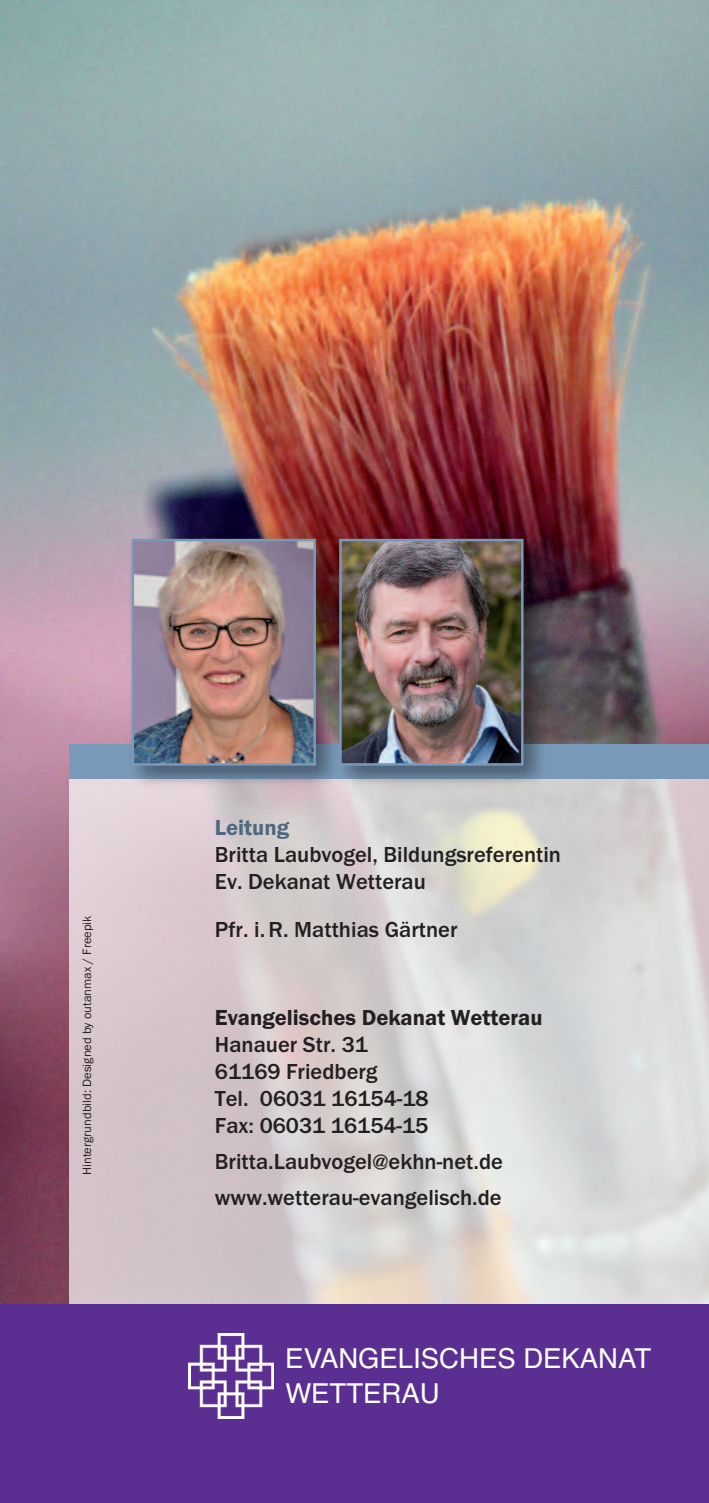
<style>
.page{position:relative;width:709px;height:1503px;background:#fff}
.page>*{position:absolute;margin:0;border:0;box-sizing:border-box;transform-origin:0 0}
.t1{font:27.5px/35px "Helvetica";color:#fff}
.t2{font:500 22.5px/27px "Franklin Gothic";color:#231f20}
.t3{font:600 22.5px "Franklin Gothic";color:#231f20}
.t4{font:600 22.5px "Franklin Gothic";color:#4e687f}
.t5{font:12.5px "Franklin Gothic";color:#231f20}
</style>
<div class="page">
<img style="left:0;top:0;width:709px;height:1304px">
<div style="left:69px;top:749px;width:640px;height:728px;background:#fff;opacity:.7"></div>
<div style="left:69px;top:744px;width:640px;height:35px;background:#7999b8"></div>
<div style="left:69px;top:1304px;width:640px;height:198px;background:#5b2e91"></div>
<img style="left:188px;top:1333px;width:85px;height:85px">
<div style="left:0;top:1304px;width:91px;height:198px;background:#5b2e91"></div>
<img style="left:347px;top:528px;width:208px;height:270px">
<img style="left:347px;top:542px;width:173px;height:220px">
<div style="left:339px;top:539px;width:184px;height:226px;border:2px solid #7999b8"></div>
<img style="left:121px;top:528px;width:226px;height:270px">
<img style="left:135px;top:542px;width:178px;height:220px">
<div style="left:132px;top:539px;width:184px;height:226px;border:2px solid #7999b8"></div>
<p class="t5" style="left:79px;top:1175px;width:261px;rotate:-90deg">Hintergrundbild: Designed by outanmax / Freepik</p>
<p class="t4" style="left:215px;top:814px;width:76px">Leitung</p>
<p class="t2" style="left:215px;top:840px;width:348px">Britta Laubvogel, Bildungsreferentin<br>Ev. Dekanat Wetterau</p>
<p class="t2" style="left:215px;top:915px;width:244px">Pfr. i.R. Matthias Gärtner</p>
<p class="t3" style="left:215px;top:1004px;width:329px">Evangelisches Dekanat Wetterau</p>
<p class="t2" style="left:215px;top:1030px;width:215px">Hanauer Str. 31<br>61169 Friedberg<br>Tel. 06031 16154-18<br>Fax: 06031 16154-15</p>
<p class="t2" style="left:215px;top:1143px;width:289px;line-height:36px">Britta.Laubvogel@ekhn-net.de www.wetterau-evangelisch.de</p>
<p class="t1" style="left:285px;top:1341px;width:367px">EVANGELISCHES DEKANAT<br>WETTERAU</p>
</div>
